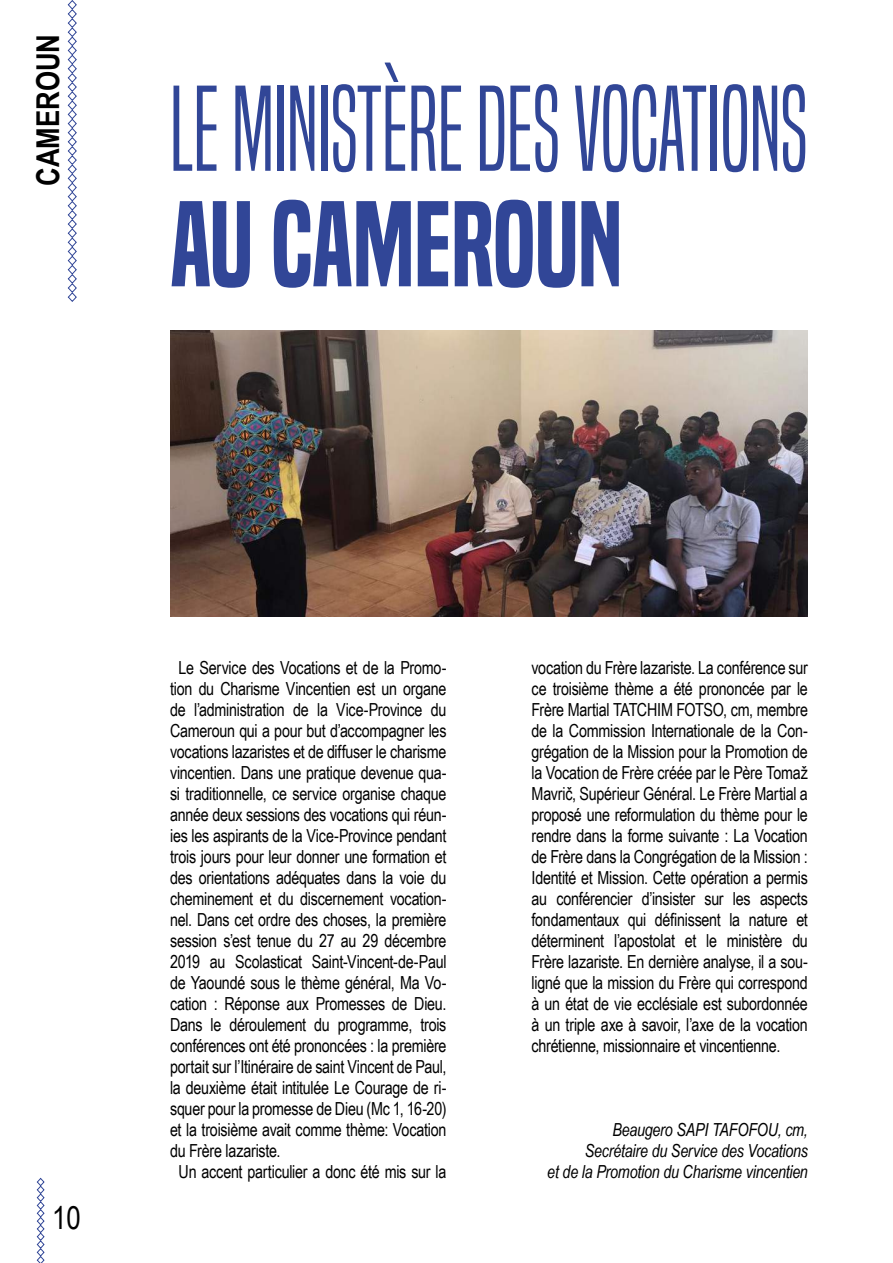
<style>
.page{position:relative;width:893px;height:1263px;background:#fff}
.page>*{position:absolute;margin:0;border:0;box-sizing:border-box;transform-origin:0 0}
.t1{font:112.5px "Built Titling Lt";color:#314697;scale:.95 1}
.t2{font:112.5px "Built Titling Sb";color:#314697;scale:.95 1}
.t3{font:700 31.5px "Arial Narrow";color:#000}
.t4{font:31.5px "Arial Narrow";color:#000}
.t5{font:18px/21px "Arial Narrow";letter-spacing:-.015em;color:#000;text-align:justify}
.t6{font:italic 18px/21px "Arial Narrow";letter-spacing:-.015em;color:#000;text-align:right}
</style>
<div class="page">
<svg style="left:36px;top:1177px;width:9px;height:86px"></svg>
<img style="left:170px;top:331px;width:638px;height:286px">
<svg style="left:67px;top:0;width:10px;height:302px"></svg>
<h2 class="t3" style="left:24px;top:186px;width:154px;rotate:-90deg">CAMEROUN</h2>
<h1 class="t1" style="left:170px;top:63px;width:673px">LE MINISTÈRE DES VOCATIONS</h1>
<h1 class="t2" style="left:170px;top:178px;width:477px">AU CAMEROUN</h1>
<h2 class="t4" style="left:52px;top:1195px;width:30px">10</h2>
<p class="t5" style="left:179px;top:656px;width:269px">Le Service des Vocations et de la Promo-</p>
<p class="t5" style="left:170px;top:677px;width:278px">tion du Charisme Vincentien est un organe</p>
<p class="t5" style="left:170px;top:698px;width:278px">de l’administration de la Vice-Province du</p>
<p class="t5" style="left:170px;top:719px;width:278px">Cameroun qui a pour but d’accompagner les</p>
<p class="t5" style="left:170px;top:740px;width:278px">vocations lazaristes et de diffuser le charisme</p>
<p class="t5" style="left:170px;top:761px;width:278px">vincentien. Dans une pratique devenue qua-</p>
<p class="t5" style="left:170px;top:782px;width:278px">si traditionnelle, ce service organise chaque</p>
<p class="t5" style="left:170px;top:803px;width:278px">année deux sessions des vocations qui réun-</p>
<p class="t5" style="left:170px;top:824px;width:278px">ies les aspirants de la Vice-Province pendant</p>
<p class="t5" style="left:170px;top:845px;width:278px">trois jours pour leur donner une formation et</p>
<p class="t5" style="left:170px;top:866px;width:278px">des orientations adéquates dans la voie du</p>
<p class="t5" style="left:170px;top:887px;width:278px">cheminement et du discernement vocation-</p>
<p class="t5" style="left:170px;top:908px;width:278px">nel. Dans cet ordre des choses, la première</p>
<p class="t5" style="left:170px;top:929px;width:278px">session s’est tenue du 27 au 29 décembre</p>
<p class="t5" style="left:170px;top:950px;width:278px">2019 au Scolasticat Saint-Vincent-de-Paul</p>
<p class="t5" style="left:170px;top:971px;width:278px">de Yaoundé sous le thème général, Ma Vo-</p>
<p class="t5" style="left:170px;top:992px;width:278px">cation : Réponse aux Promesses de Dieu.</p>
<p class="t5" style="left:170px;top:1013px;width:278px">Dans le déroulement du programme, trois</p>
<p class="t5" style="left:170px;top:1034px;width:278px">conférences ont été prononcées : la première</p>
<p class="t5" style="left:170px;top:1055px;width:278px">portait sur l’Itinéraire de saint Vincent de Paul,</p>
<p class="t5" style="left:170px;top:1076px;width:278px">la deuxième était intitulée Le Courage de ri-</p>
<p class="t5" style="left:170px;top:1097px;width:278px">squer pour la promesse de Dieu (Mc 1, 16-20)</p>
<p class="t5" style="left:170px;top:1118px;width:278px">et la troisième avait comme thème: Vocation</p>
<p class="t5" style="left:170px;top:1139px;width:112px">du Frère lazariste.</p>
<p class="t5" style="left:179px;top:1160px;width:269px">Un accent particulier a donc été mis sur la</p>
<p class="t5" style="left:531px;top:656px;width:278px">vocation du Frère lazariste. La conférence sur ce troisième thème a été prononcée par le Frère Martial TATCHIM FOTSO, cm, membre de la Commission Internationale de la Con&shy;grégation de la Mission pour la Promotion de la Vocation de Frère créée par le Père Tomaž Mavrič, Supérieur Général. Le Frère Martial a proposé une reformulation du thème pour le rendre dans la forme suivante : La Vocation de Frère dans la Congrégation de la Mission :<br>Identité et Mission. Cette opération a permis au conférencier d’insister sur les aspects fondamentaux qui définissent la nature et déterminent l’apostolat et le ministère du Frère lazariste. En dernière analyse, il a sou&shy;ligné que la mission du Frère qui correspond à un état de vie ecclésiale est subordonnée à un triple axe à savoir, l’axe de la vocation chrétienne, missionnaire et vincentienne.</p>
<p class="t6" style="left:547px;top:1118px;width:262px">Beaugero SAPI TAFOFOU, cm,<br>Secrétaire du Service des Vocations<br>et de la Promotion du Charisme vincentien</p>
</div>
